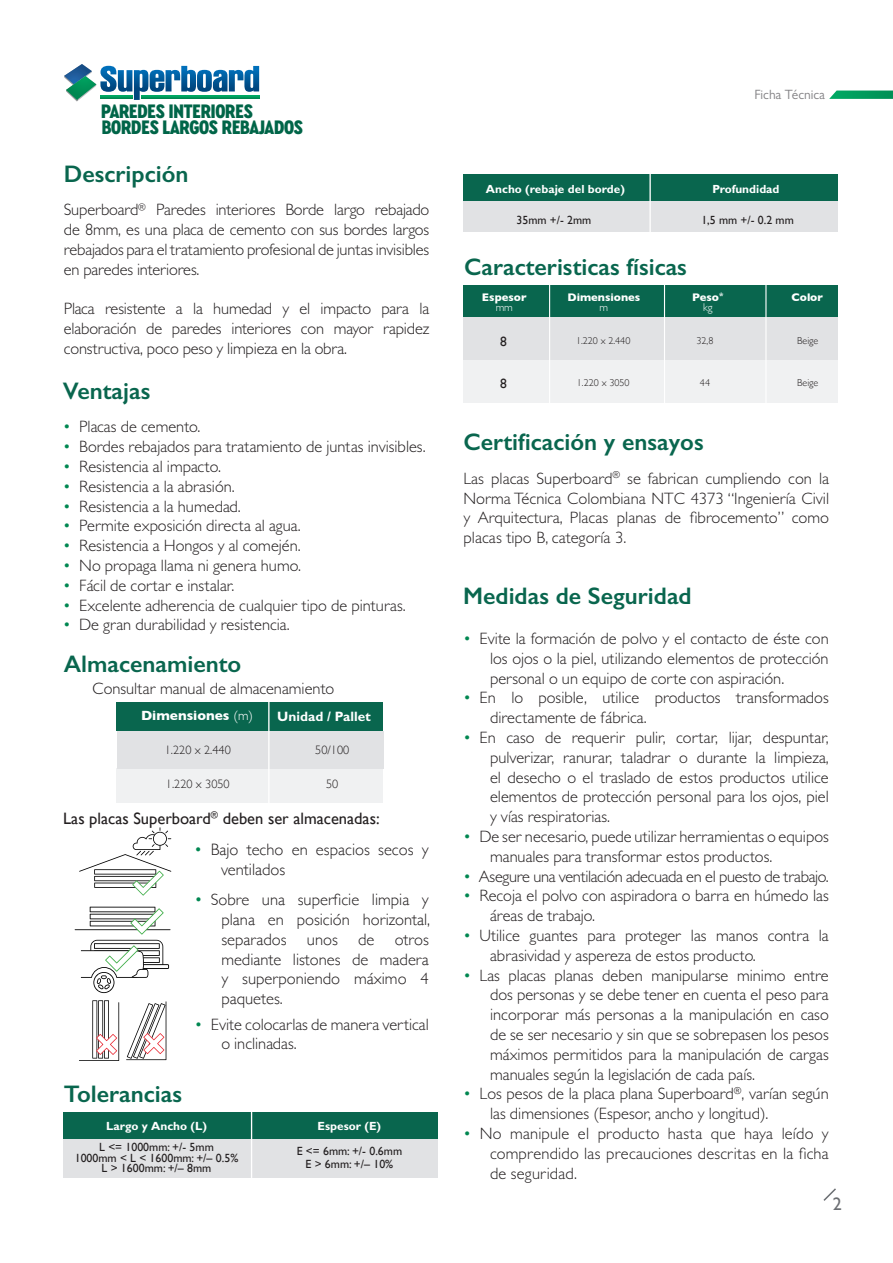
<style>
.page{position:relative;width:893px;height:1263px;background:#fff}
.page>*{position:absolute;margin:0;border:0;box-sizing:border-box;transform-origin:0 0}
.Titulo{font:600 24px "Gill Sans";color:#09664e}
.t1{font:900 20.55px/15.8px "Cera Condensed Pro";letter-spacing:-.01em;color:#006548}
.t2{font:18px "Gill Sans";color:#6b6e72}
.Parrafo{font:300 16.5px/19.8px "Gill Sans MT Std";color:#231f20;text-align:justify}
.t3{font:300 16.5px/19.8px "Gill Sans";color:#231f20}
.Parrafo-2{font:300 16.5px/19.8px "Gill Sans Std";color:#231f20;text-align:justify}
.Parrafo-3{font:300 16.5px "Gill Sans MT Std";letter-spacing:-.02em;color:#231f20}
.Parrafo-4{font:16.5px "Gill Sans";color:#231f20}
.t4{font:700 13.65px "Gill Sans";color:#fff}
.t5{font:700 13.65px "Gill Sans MT Std";color:#fff}
.t6{font:13.5px "Gill Sans MT Std";color:#838285}
.t7{font:13.5px "Gill Sans";color:#231f20}
.t8{font:300 12.3px "Gill Sans";color:#231f20}
.t9{font:11.85px/10.5px "Gill Sans";color:#231f20;text-align:center}
.t10{font:700 11.85px "Gill Sans MT Std";color:#fff}
.t11{font:700 11.25px/10.1px "Gill Sans";color:#fff;text-align:center}
.t12{font:300 10.05px "Gill Sans";color:#231f20}
.s1{color:#008751}
.s2{font-weight:300}
</style>
<div class="page">
<svg style="left:64px;top:64px;width:195px;height:37px"></svg>
<div style="left:463px;top:317px;width:375px;height:43px;background:#e1e2e4"></div>
<div style="left:463px;top:285px;width:375px;height:32px;background:#09664e"></div>
<div style="left:463px;top:360px;width:375px;height:42px;background:#f0f1f2"></div>
<hr style="left:765px;top:285px;width:1px;height:117px;background:#fff">
<hr style="left:664px;top:285px;width:1px;height:117px;background:#fff">
<hr style="left:549px;top:285px;width:1px;height:117px;background:#fff">
<div style="left:463px;top:201px;width:374px;height:31px;background:#e1e2e4"></div>
<div style="left:463px;top:174px;width:374px;height:27px;background:#09664e"></div>
<hr style="left:649px;top:174px;width:2px;height:58px;background:#fff">
<svg style="left:823px;top:1188px;width:13px;height:13px"></svg>
<svg style="left:829px;top:91px;width:64px;height:8px"></svg>
<div style="left:64px;top:1139px;width:374px;height:39px;background:#e1e2e4"></div>
<div style="left:64px;top:1112px;width:374px;height:27px;background:#09664e"></div>
<hr style="left:251px;top:1112px;width:1px;height:66px;background:#fff">
<svg style="left:126px;top:1001px;width:40px;height:59px"></svg>
<svg style="left:75px;top:907px;width:95px;height:27px"></svg>
<svg style="left:79px;top:827px;width:92px;height:69px"></svg>
<svg style="left:81px;top:940px;width:88px;height:53px"></svg>
<svg style="left:79px;top:1000px;width:40px;height:61px"></svg>
<div style="left:117px;top:768px;width:266px;height:35px;background:#f0f1f2"></div>
<div style="left:117px;top:731px;width:266px;height:37px;background:#e1e2e4"></div>
<div style="left:117px;top:702px;width:266px;height:29px;background:#09664e"></div>
<hr style="left:268px;top:702px;width:2px;height:101px;background:#fff">
<p class="t1" style="left:101px;top:103px;width:203px">PAREDES INTERIORES<br>BORDES LARGOS REBAJADOS</p>
<p class="Titulo" style="left:64px;top:159px;width:126px">Descripción</p>
<p class="Parrafo" style="left:64px;top:200px;width:367px">Superboard<sup>®</sup> Paredes interiores Borde largo rebajado de 8mm, es una placa de cemento con sus bordes largos rebajados para el tratamiento profesional de juntas invisibles en paredes interiores.</p>
<p class="Parrafo" style="left:64px;top:299px;width:367px">Placa resistente a la humedad y el impacto para la elaboración de paredes interiores con mayor rapidez constructiva, poco peso y limpieza en la obra.</p>
<p class="Titulo" style="left:63px;top:376px;width:89px">Ventajas</p>
<p class="Parrafo" style="left:63px;top:417px;width:139px"><span class="s1">•</span> Placas de cemento.</p>
<p class="Parrafo" style="left:63px;top:436px;width:364px"><span class="s1">•</span> Bordes rebajados para tratamiento de juntas invisibles.</p>
<p class="Parrafo" style="left:63px;top:456px;width:160px"><span class="s1">•</span> Resistencia al impacto.</p>
<p class="Parrafo" style="left:63px;top:476px;width:173px"><span class="s1">•</span> Resistencia a la abrasión.</p>
<p class="Parrafo" style="left:63px;top:496px;width:179px"><span class="s1">•</span> Resistencia a la humedad.</p>
<p class="Parrafo" style="left:63px;top:516px;width:239px"><span class="s1">•</span> Permite exposición directa al agua.</p>
<p class="Parrafo" style="left:63px;top:535px;width:239px"><span class="s1">•</span> Resistencia a Hongos y al comején.</p>
<p class="Parrafo" style="left:63px;top:555px;width:240px"><span class="s1">•</span> No propaga llama ni genera humo.</p>
<p class="Parrafo" style="left:63px;top:575px;width:173px"><span class="s1">•</span> Fácil de cortar e instalar.</p>
<p class="Parrafo" style="left:63px;top:595px;width:344px"><span class="s1">•</span> Excelente adherencia de cualquier tipo de pinturas.</p>
<p class="Parrafo" style="left:63px;top:615px;width:228px"><span class="s1">•</span> De gran durabilidad y resistencia.</p>
<p class="Titulo" style="left:64px;top:649px;width:179px">Almacenamiento</p>
<p class="Parrafo" style="left:92px;top:679px;width:243px">Consultar manual de almacenamiento</p>
<p class="t4" style="left:141px;top:705px;width:113px">Dimensiones <span class="s2">(m)</span></p>
<p class="t8" style="left:165px;top:740px;width:67px">1.220 x 2.440</p>
<p class="t8" style="left:315px;top:740px;width:36px">50/100</p>
<p class="t8" style="left:166px;top:774px;width:65px">1.220 x 3050</p>
<p class="t8" style="left:326px;top:774px;width:14px">50</p>
<p class="t5" style="left:277px;top:708px;width:95px">Unidad / Pallet</p>
<p class="Parrafo-4" style="left:63px;top:808px;width:318px">Las placas Superboard<sup>®</sup> deben ser almacenadas:</p>
<p class="t3" style="left:221px;top:839px;width:209px;text-indent:-27px"><span class="s1">•</span> Bajo techo en espacios secos y ventilados</p>
<p class="t3" style="left:221px;top:889px;width:210px;text-align:justify;text-indent:-27px"><span class="s1">•</span> Sobre una superficie limpia y plana en posición horizontal, separados unos de otros mediante listones de madera y superponiendo máximo 4 paquetes.</p>
<p class="Parrafo" style="left:221px;top:1014px;width:209px;text-indent:-27px"><span class="s1">•</span> Evite colocarlas de manera vertical o inclinadas.</p>
<p class="Titulo" style="left:64px;top:1079px;width:120px">Tolerancias</p>
<p class="t10" style="left:106px;top:1119px;width:102px">Largo y Ancho (L)</p>
<p class="t10" style="left:318px;top:1119px;width:65px">Espesor (E)</p>
<p class="t9" style="left:75px;top:1142px;width:165px">L &lt;= 1000mm: +/- 5mm<br>1000mm &lt; L &lt; 1600mm: +/– 0.5%<br>L &gt; 1600mm: +/– 8mm</p>
<p class="t9" style="left:297px;top:1144px;width:107px;line-height:13.2px">E &lt;= 6mm: +/- 0.6mm<br>E &gt; 6mm: +/– 10%</p>
<p class="t6" style="left:754px;top:87px;width:72px">Ficha Técnica</p>
<p class="t10" style="left:486px;top:181px;width:141px">Ancho (rebaje del borde)</p>
<p class="t10" style="left:712px;top:181px;width:69px">Profundidad</p>
<p class="t9" style="left:516px;top:214px;width:76px">35mm +/- 2mm</p>
<p class="t9" style="left:701px;top:214px;width:94px">1,5 mm +/- 0.2 mm</p>
<p class="Titulo" style="left:464px;top:252px;width:224px">Caracteristicas físicas</p>
<p class="t11" style="left:482px;top:292px;width:46px">Espesor <span class="s2">mm</span></p>
<p class="t11" style="left:567px;top:292px;width:74px">Dimensiones <span class="s2">m</span></p>
<p class="t11" style="left:692px;top:292px;width:33px">Peso<sup>* </sup><span class="s2">kg</span></p>
<p class="t11" style="left:791px;top:292px;width:33px">Color</p>
<p class="t7" style="left:500px;top:333px;width:8px">8</p>
<p class="t12" style="left:576px;top:333px;width:56px">1.220 x 2.440</p>
<p class="t12" style="left:696px;top:333px;width:18px">32,8</p>
<p class="t12" style="left:797px;top:333px;width:23px">Beige</p>
<p class="t7" style="left:500px;top:375px;width:8px">8</p>
<p class="t12" style="left:577px;top:375px;width:54px">1.220 x 3050</p>
<p class="t12" style="left:700px;top:375px;width:12px">44</p>
<p class="t12" style="left:797px;top:375px;width:23px">Beige</p>
<p class="Titulo" style="left:463px;top:428px;width:242px">Certificación y ensayos</p>
<p class="Parrafo-2" style="left:463px;top:469px;width:367px">Las placas Superboard<sup>®</sup> se fabrican cumpliendo con la Norma Técnica Colombiana NTC 4373 “Ingeniería Civil y Arquitectura, Placas planas de fibrocemento” como placas tipo B, categoría 3.</p>
<p class="Titulo" style="left:463px;top:582px;width:230px">Medidas de Seguridad</p>
<p class="Parrafo" style="left:490px;top:628px;width:340px;text-indent:-27px"><span class="s1">•</span> Evite la formación de polvo y el contacto de éste con los ojos o la piel, utilizando elementos de protección personal o un equipo de corte con aspiración.</p>
<p class="Parrafo" style="left:490px;top:688px;width:340px;text-indent:-27px"><span class="s1">•</span> En lo posible, utilice productos transformados directamente de fábrica.</p>
<p class="Parrafo" style="left:490px;top:727px;width:340px;text-indent:-27px"><span class="s1">•</span> En caso de requerir pulir, cortar, lijar, despuntar, pulverizar, ranurar, taladrar o durante la limpieza, el desecho o el traslado de estos productos utilice elementos de protección personal para los ojos, piel y vías respiratorias.</p>
<p class="Parrafo" style="left:490px;top:826px;width:340px;text-indent:-27px"><span class="s1">•</span> De ser necesario, puede utilizar herramientas o equipos manuales para transformar estos productos.</p>
<p class="Parrafo-3" style="left:463px;top:866px;width:367px"><span class="s1">•</span> Asegure una ventilación adecuada en el puesto de trabajo.</p>
<p class="Parrafo" style="left:490px;top:886px;width:340px;text-indent:-27px"><span class="s1">•</span> Recoja el polvo con aspiradora o barra en húmedo las áreas de trabajo.</p>
<p class="Parrafo" style="left:490px;top:925px;width:340px;text-indent:-27px"><span class="s1">•</span> Utilice guantes para proteger las manos contra la abrasividad y aspereza de estos producto.</p>
<p class="Parrafo" style="left:490px;top:965px;width:340px;text-indent:-27px"><span class="s1">•</span> Las placas planas deben manipularse minimo entre dos personas y se debe tener en cuenta el peso para incorporar más personas a la manipulación en caso de se ser necesario y sin que se sobrepasen los pesos máximos permitidos para la manipulación de cargas manuales según la legislación de cada país.</p>
<p class="Parrafo" style="left:490px;top:1084px;width:340px;text-indent:-27px"><span class="s1">•</span> Los pesos de la placa plana Superboard<sup>®</sup>, varían según las dimensiones (Espesor, ancho y longitud).</p>
<p class="Parrafo" style="left:490px;top:1123px;width:340px;text-indent:-27px"><span class="s1">•</span> No manipule el producto hasta que haya leído y comprendido las precauciones descritas en la ficha de seguridad.</p>
<p class="t2" style="left:833px;top:1193px;width:10px">2</p>
</div>
